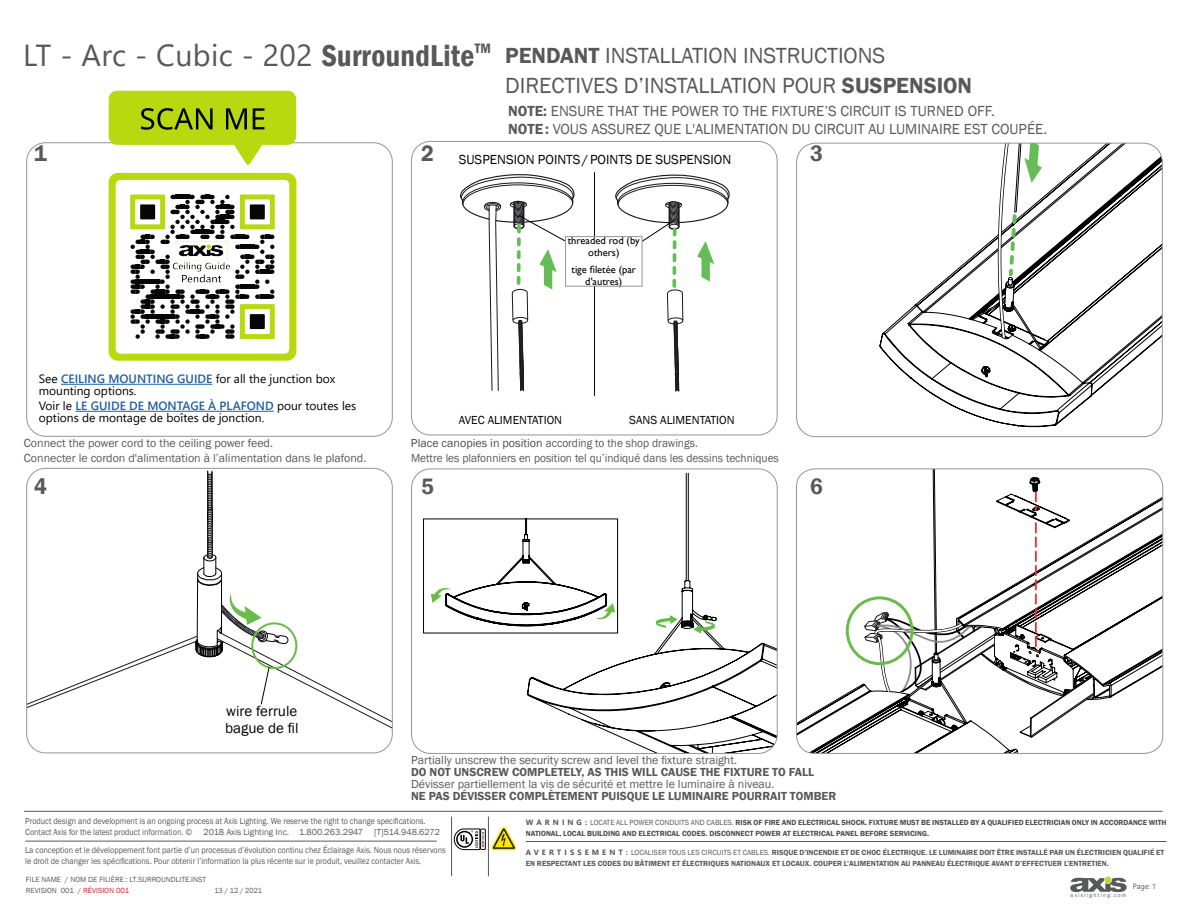
<style>
.page{position:relative;width:1188px;height:918px;background:#fff}
.page>*{position:absolute;margin:0;border:0;box-sizing:border-box;transform-origin:0 0}
.t1{font:30.3px "Segoe UI";letter-spacing:.01em;color:#58585a}
.t2{font:600 22.95px "Franklin Gothic";color:#58595b;scale:.95 1}
.t3{font:22.5px/30px "Franklin Gothic";color:#58585a}
.t4{font:15px/18px "Franklin Gothic";color:#58595b}
.t5{font:15px/16.5px "Franklin Gothic";color:#000}
.t6{font:13.5px "Franklin Gothic";color:#000}
.t7{font:12px/15px "Franklin Gothic";color:#58595b}
.t8{font:12px/12px "Segoe UI";color:#000}
.t9{font:12px/15px "Franklin Gothic";color:#58595b;scale:.95 1}
.t10{font:600 12px "Franklin Gothic";color:#58595b}
.t11{font:12px "Franklin Gothic";color:#000}
.t12{font:10.5px/12px "Gill Sans";color:#000;text-align:center}
.t13{font:9px/10.8px "Franklin Gothic";color:#58595b;scale:.9 1}
.t14{font:600 7.65px/10.9px "Franklin Gothic";color:#58595b}
.t15{font:600 7.65px/10.9px "Franklin Gothic";color:#4d4d4f}
.t16{font:7.65px/11.1px "Franklin Gothic";color:#58595b}
.t17{font:7.65px "Franklin Gothic";color:#58595b;scale:.95 1}
.t18{font:7.65px "Segoe UI";color:#58595b;scale:.95 1}
.t19{font:5.55px "Franklin Gothic";letter-spacing:.225em;color:#58595b}
.s1{font-family:"Franklin Gothic";font-weight:600;font-stretch:condensed;font-size:31.05px}
.s2{font-weight:600}
.s3{font-weight:600;color:#215e9e}
.s4{color:#4d4d4f}
.s5{font-family:"Segoe UI";font-weight:700;color:#58595b}
.s6{font-weight:400;color:#58595b}
.s7{color:#d2232a}
.s8{font-family:"Segoe UI";font-weight:700}
.s9{font-weight:400}
</style>
<div class="page">
<svg style="left:880px;top:236px;width:116px;height:187px"></svg>
<svg style="left:996px;top:143px;width:166px;height:289px"></svg>
<div style="left:796px;top:143px;width:367px;height:294px;border:1px solid #939598;border-radius:19px"></div>
<div style="left:411px;top:141px;width:367px;height:294px;border:1px solid #939598;border-radius:19px"></div>
<svg style="left:1094px;top:470px;width:69px;height:230px"></svg>
<svg style="left:796px;top:470px;width:222px;height:283px"></svg>
<svg style="left:863px;top:477px;width:231px;height:261px"></svg>
<div style="left:796px;top:468px;width:367px;height:286px;border:1px solid #939598;border-radius:19px"></div>
<svg style="left:527px;top:473px;width:249px;height:280px"></svg>
<svg style="left:646px;top:615px;width:32px;height:13px"></svg>
<svg style="left:692px;top:609px;width:32px;height:25px"></svg>
<div style="left:411px;top:468px;width:367px;height:286px;border:1px solid #939598;border-radius:19px"></div>
<hr style="left:61px;top:384px;width:151px;height:1px;background:#215e9e">
<hr style="left:75px;top:411px;width:199px;height:1px;background:#215e9e">
<hr style="left:594px;top:172px;width:1px;height:224px;background:#000">
<svg style="left:431px;top:521px;width:184px;height:105px"></svg>
<div style="left:423px;top:519px;width:195px;height:114px;border:1px solid #000"></div>
<svg style="left:460px;top:174px;width:115px;height:218px"></svg>
<svg style="left:615px;top:174px;width:115px;height:218px"></svg>
<svg style="left:109px;top:91px;width:187px;height:270px"></svg>
<svg style="left:141px;top:108px;width:123px;height:22px;background:#80970a"></svg>
<svg style="left:1070px;top:877px;width:57px;height:15px"></svg>
<hr style="left:24px;top:811px;width:1139px;height:1px;background:#58595b">
<hr style="left:25px;top:841px;width:412px;height:1px;background:#58595b">
<hr style="left:488px;top:817px;width:1px;height:59px;background:#58595b">
<hr style="left:451px;top:817px;width:1px;height:59px;background:#58595b">
<div style="left:481px;top:829px;width:4px;height:21px;border:1px solid #000"></div>
<svg style="left:454px;top:829px;width:30px;height:21px"></svg>
<img style="left:491px;top:827px;width:26px;height:23px">
<hr style="left:526px;top:841px;width:641px;height:1px;background:#58595b">
<div style="left:566px;top:237px;width:76px;height:49px;background:#fff"></div>
<div style="left:565px;top:236px;width:77px;height:51px;border:1px solid #939598"></div>
<svg style="left:27px;top:470px;width:365px;height:269px"></svg>
<h1 class="t1" style="left:23px;top:27px;width:469px">LT - Arc - Cubic - 202 <span class="s1">SurroundLite</span><sup>TM</sup></h1>
<h3 class="t3" style="left:505px;top:41px;width:469px"><span class="s2">PENDANT</span> INSTALLATION INSTRUCTIONS<br>DIRECTIVES D’INSTALLATION POUR <span class="s2">SUSPENSION</span></h3>
<h3 class="t4" style="left:508px;top:102px;width:541px"><span class="s2">NOTE:</span> ENSURE THAT THE POWER TO THE FIXTURE’S CIRCUIT IS TURNED OFF.<br><span class="s2">NOTE:</span> VOUS ASSUREZ QUE L'ALIMENTATION DU CIRCUIT AU LUMINAIRE EST COUPÉE.</h3>
<h2 class="t2" style="left:34px;top:139px;width:15px">1</h2>
<h3 class="t6" style="left:421px;top:151px;width:312px"><sup>2</sup> SUSPENSION POINTS/POINTS DE SUSPENSION</h3>
<h2 class="t2" style="left:810px;top:139px;width:15px">3</h2>
<p class="t12" style="left:568px;top:235px;width:73px">threaded rod (by others)</p>
<p class="t12" style="left:572px;top:263px;width:66px">tige filetée (par d'autres)</p>
<h3 class="t8" style="left:39px;top:372px;width:298px">See <span class="s3">CEILING MOUNTING GUIDE</span> for all the junction box mounting options.</h3>
<h3 class="t8" style="left:39px;top:399px;width:319px">Voir le <span class="s3">LE GUIDE DE MONTAGE À PLAFOND</span> pour toutes les options de montage de boîtes de jonction.</h3>
<h3 class="t11" style="left:459px;top:413px;width:105px">AVEC ALIMENTATION</h3>
<h3 class="t11" style="left:629px;top:413px;width:107px">SANS ALIMENTATION</h3>
<h3 class="t7" style="left:24px;top:436px;width:344px">Connect the power cord to the ceiling power feed.<br>Connecter le cordon d'alimentation à l’alimentation dans le plafond.</h3>
<h3 class="t9" style="left:411px;top:436px;width:389px"><span class="s4">Place canopies in position</span> according to the shop drawings.<br>Mettre les plafonniers en position tel qu’indiqué dans les dessins techniques</h3>
<h2 class="t2" style="left:34px;top:472px;width:15px">4</h2>
<h2 class="t2" style="left:421px;top:472px;width:15px">5</h2>
<h2 class="t2" style="left:810px;top:472px;width:15px">6</h2>
<h3 class="t5" style="left:225px;top:703px;width:75px">wire ferrule bague de fil</h3>
<h3 class="t7" style="left:411px;top:752px;width:328px">Partially unscrew the security screw and level the fixture straight.</h3>
<h3 class="t10" style="left:411px;top:764px;width:405px">DO NOT UNSCREW COMPLETELY, AS THIS WILL CAUSE THE FIXTURE TO FALL</h3>
<h3 class="t7" style="left:411px;top:776px;width:365px">Dévisser partiellement la vis de sécurité et mettre le luminaire à niveau.</h3>
<h3 class="t10" style="left:411px;top:788px;width:427px">NE PAS DÉVISSER COMPLÈTEMENT PUISQUE LE LUMINAIRE POURRAIT TOMBER</h3>
<p class="t13" style="left:25px;top:816px;width:462px">Product design and development is an ongoing process at Axis Lighting. We reserve the right to change specifications.<br>Contact Axis for the latest product information. © 2018 Axis Lighting Inc. 1.800.263.2947 [T]514.948.6272</p>
<p class="t15" style="left:526px;top:817px;width:642px"><span class="s5">W A R N I N G :</span> <span class="s6">LOCATE ALL POWER CONDUITS AND CABLES.</span> RISK OF FIRE AND ELECTRICAL SHOCK. FIXTURE MUST BE INSTALLED BY A QUALIFIED ELECTRICIAN ONLY IN ACCORDANCE WITH<br>NATIONAL, LOCAL BUILDING AND ELECTRICAL CODES. DISCONNECT POWER AT ELECTRICAL PANEL BEFORE SERVICING.</p>
<p class="t13" style="left:25px;top:845px;width:469px">La conception et le développement font partie d’un processus d’évolution continu chez Éclairage Axis. Nous nous réservons le droit de changer les spécifications. Pour obtenir l’information la plus récente sur le produit, veuillez contacter Axis.</p>
<p class="t16" style="left:26px;top:874px;width:182px">FILE NAME / NOM DE FILIÈRE : LT.SURROUNDLITE.INST<br>REVISION 001 / <span class="s7">RÉVISION 001</span></p>
<p class="t17" style="left:214px;top:885px;width:52px">13 / 12 / 2021</p>
<p class="t14" style="left:526px;top:847px;width:640px"><span class="s8">A V E R T I S S E M E N T :</span> <span class="s9">LOCALISER TOUS LES CIRCUITS ET CABLES.</span> RISQUE D’INCENDIE ET DE CHOC ÉLECTRIQUE. LE LUMINAIRE DOIT ÊTRE INSTALLÉ PAR UN ÉLECTRICIEN QUALIFIÉ ET<br>EN RESPECTANT LES CODES DU BÂTIMENT ET ÉLECTRIQUES NATIONAUX ET LOCAUX. COUPER L’ALIMENTATION AU PANNEAU ÉLECTRIQUE AVANT D’EFFECTUER L’ENTRETIEN.</p>
<p class="t18" style="left:1133px;top:879px;width:26px">Page: 1</p>
<p class="t19" style="left:1071px;top:891px;width:57px">axislighting.com</p>
</div>
